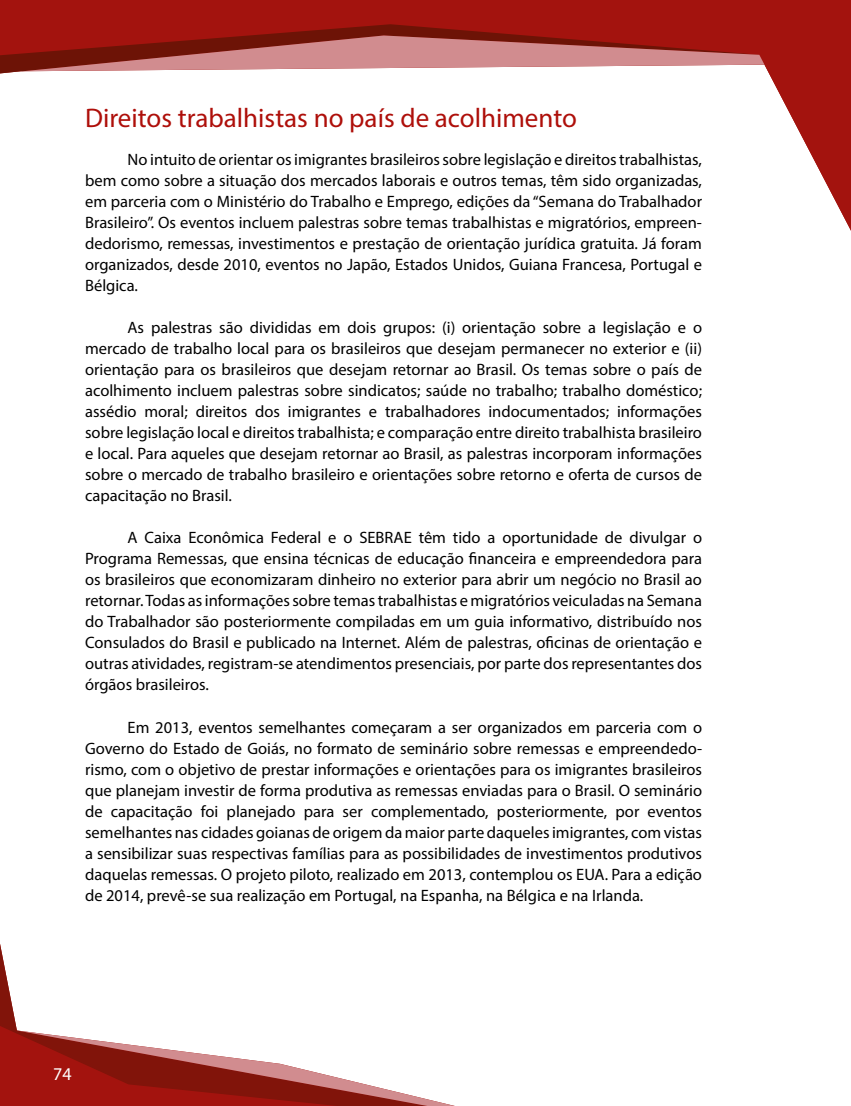
<style>
.page{position:relative;width:851px;height:1106px;background:#fff}
.page>*{position:absolute;margin:0;border:0;box-sizing:border-box;transform-origin:0 0}
.t1{font:27px "Myriad Pro";color:#ae0f0a}
.t2{font:18px "Myriad Pro";color:#fff}
.t3{font:16.5px/21px "Myriad Pro";color:#000;text-align:justify}
</style>
<div class="page">
<svg style="left:0;top:0;width:850px;height:229px"></svg>
<svg style="left:0;top:24px;width:759px;height:52px;fill:#a3130e"></svg>
<svg style="left:21px;top:35px;width:743px;height:36px;background:#b66462"></svg>
<svg style="left:0;top:944px;width:17px;height:162px;fill:#a3140e"></svg>
<svg style="left:17px;top:1030px;width:438px;height:76px"></svg>
<h1 class="t1" style="left:85px;top:101px;width:493px">Direitos trabalhistas no país de acolhimento</h1>
<p class="t3" style="left:85px;top:148px;width:618px;text-indent:43px">No intuito de orientar os imigrantes brasileiros sobre legislação e direitos trabalhistas, bem como sobre a situação dos mercados laborais e outros temas, têm sido organizadas, em parceria com o Ministério do Trabalho e Emprego, edições da “Semana do Trabalhador Brasileiro”. Os eventos incluem palestras sobre temas trabalhistas e migratórios, empreen&shy;dedorismo, remessas, investimentos e prestação de orientação jurídica gratuita. Já foram organizados, desde 2010, eventos no Japão, Estados Unidos, Guiana Francesa, Portugal e Bélgica.</p>
<p class="t3" style="left:85px;top:317px;width:618px;text-indent:43px">As palestras são divididas em dois grupos: (i) orientação sobre a legislação e o mercado de trabalho local para os brasileiros que desejam permanecer no exterior e (ii) orientação para os brasileiros que desejam retornar ao Brasil. Os temas sobre o país de acolhimento incluem palestras sobre sindicatos; saúde no trabalho; trabalho doméstico; assédio moral; direitos dos imigrantes e trabalhadores indocumentados; informações sobre legislação local e direitos trabalhista; e comparação entre direito trabalhista brasileiro e local. Para aqueles que desejam retornar ao Brasil, as palestras incorporam informações sobre o mercado de trabalho brasileiro e orientações sobre retorno e oferta de cursos de capacitação no Brasil.</p>
<p class="t3" style="left:85px;top:527px;width:618px;text-indent:43px">A Caixa Econômica Federal e o SEBRAE têm tido a oportunidade de divulgar o Programa Remessas, que ensina técnicas de educação financeira e empreendedora para os brasileiros que economizaram dinheiro no exterior para abrir um negócio no Brasil ao retornar. Todas as informações sobre temas trabalhistas e migratórios veiculadas na Semana do Trabalhador são posteriormente compiladas em um guia informativo, distribuído nos Consulados do Brasil e publicado na Internet. Além de palestras, oficinas de orientação e outras atividades, registram-se atendimentos presenciais, por parte dos representantes dos órgãos brasileiros.</p>
<p class="t3" style="left:85px;top:716px;width:618px;text-indent:43px">Em 2013, eventos semelhantes começaram a ser organizados em parceria com o Governo do Estado de Goiás, no formato de seminário sobre remessas e empreendedo&shy;rismo, com o objetivo de prestar informações e orientações para os imigrantes brasileiros que planejam investir de forma produtiva as remessas enviadas para o Brasil. O seminário de capacitação foi planejado para ser complementado, posteriormente, por eventos semelhantes nas cidades goianas de origem da maior parte daqueles imigrantes, com vistas a sensibilizar suas respectivas famílias para as possibilidades de investimentos produtivos daquelas remessas. O projeto piloto, realizado em 2013, contemplou os EUA. Para a edição de 2014, prevê-se sua realização em Portugal, na Espanha, na Bélgica e na Irlanda.</p>
<p class="t2" style="left:53px;top:1062px;width:20px">74</p>
</div>
